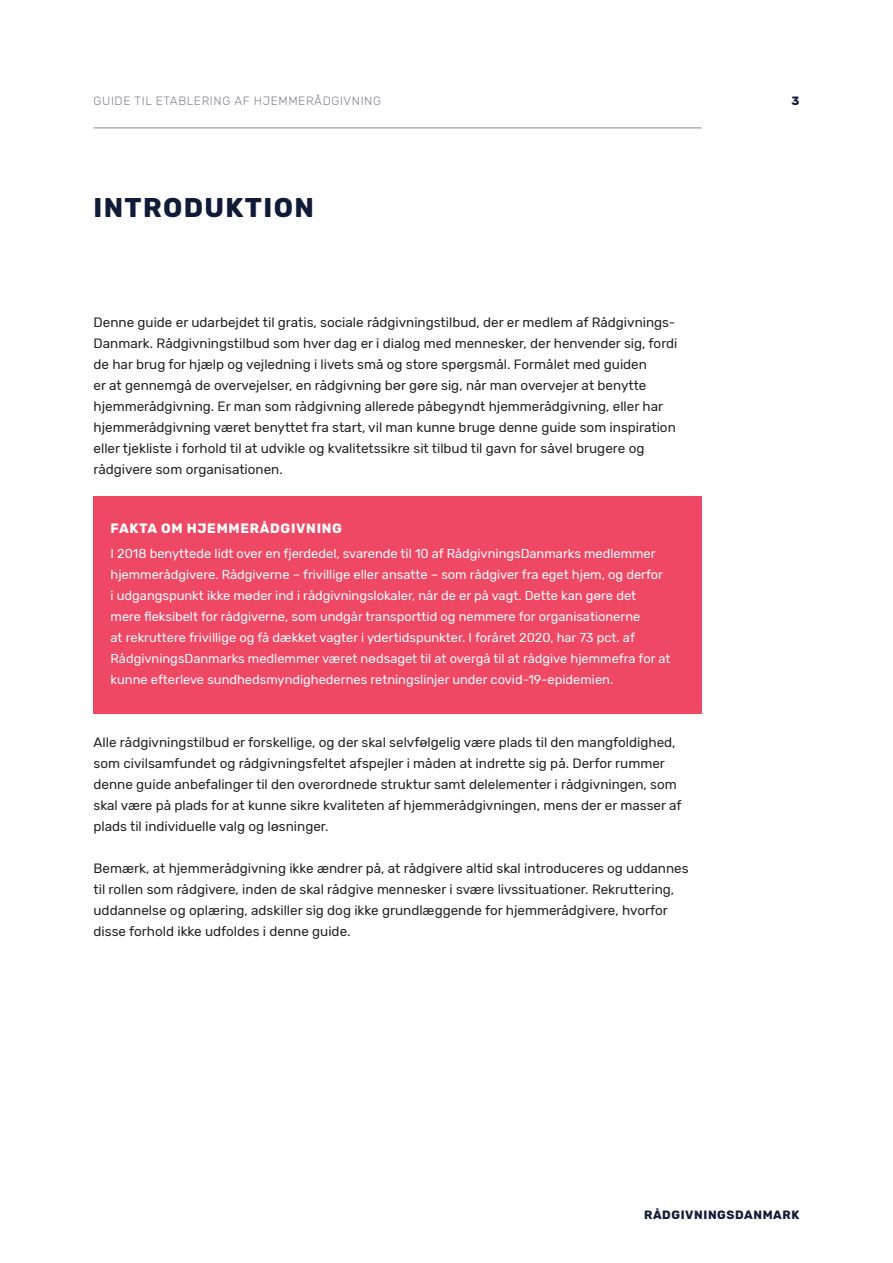
<style>
.page{position:relative;width:893px;height:1263px;background:#fff}
.page>*{position:absolute;margin:0;border:0;box-sizing:border-box;transform-origin:0 0}
.Niveau_1___Rubrikker{font:700 27px "Rubik";letter-spacing:.05em;color:#101b38}
.Brødtekst{font:13.5px/21px "Rubik";color:#231f20}
.Boks_Rubrik{font:700 13.5px "Rubik";letter-spacing:.05em;color:#fff}
.Boks_Brødtekst{font:12.9px/21px "Rubik";color:#fff}
.t1{font:300 12px "Rubik";letter-spacing:.05em;color:#838294}
.t2{font:700 12px "Rubik";letter-spacing:.05em;color:#101b38}
</style>
<div class="page">
<hr style="left:94px;top:128px;width:608px;height:1px;background:#838294">
<div style="left:94px;top:496px;width:608px;height:218px;background:#ef4865"></div>
<p class="t1" style="left:94px;top:94px;width:289px">GUIDE TIL ETABLERING AF HJEMMERÅDGIVNING</p>
<p class="Niveau_1___Rubrikker" style="left:94px;top:191px;width:222px">INTRODUKTION</p>
<p class="Brødtekst" style="left:94px;top:312px;width:585px">Denne guide er udarbejdet til gratis, sociale rådgivningstilbud, der er medlem af Rådgivnings-Danmark. Rådgivningstilbud som hver dag er i dialog med mennesker, der henvender sig, fordi de har brug for hjælp og vejledning i livets små og store spørgsmål. Formålet med guiden<br>er at gennemgå de overvejelser, en rådgivning bør gøre sig, når man overvejer at benytte hjemmerådgivning. Er man som rådgivning allerede påbegyndt hjemmerådgivning, eller har hjemmerådgivning været benyttet fra start, vil man kunne bruge denne guide som inspiration eller tjekliste i forhold til at udvikle og kvalitetssikre sit tilbud til gavn for såvel brugere og rådgivere som organisationen.</p>
<p class="Boks_Rubrik" style="left:111px;top:520px;width:233px">FAKTA OM HJEMMERÅDGIVNING</p>
<p class="Boks_Brødtekst" style="left:111px;top:543px;width:561px">I 2018 benyttede lidt over en fjerdedel, svarende til 10 af RådgivningsDanmarks medlemmer hjemmerådgivere. Rådgiverne – frivillige eller ansatte – som rådgiver fra eget hjem, og derfor<br>i udgangspunkt ikke møder ind i rådgivningslokaler, når de er på vagt. Dette kan gøre det<br>mere fleksibelt for rådgiverne, som undgår transporttid og nemmere for organisationerne<br>at rekruttere frivillige og få dækket vagter i ydertidspunkter. I foråret 2020, har 73 pct. af RådgivningsDanmarks medlemmer været nødsaget til at overgå til at rådgive hjemmefra for at kunne efterleve sundhedsmyndighedernes retningslinjer under covid-19-epidemien.</p>
<p class="Brødtekst" style="left:94px;top:732px;width:590px">Alle rådgivningstilbud er forskellige, og der skal selvfølgelig være plads til den mangfoldighed, som civilsamfundet og rådgivningsfeltet afspejler i måden at indrette sig på. Derfor rummer denne guide anbefalinger til den overordnede struktur samt delelementer i rådgivningen, som skal være på plads for at kunne sikre kvaliteten af hjemmerådgivningen, mens der er masser af plads til individuelle valg og løsninger.</p>
<p class="Brødtekst" style="left:94px;top:858px;width:596px">Bemærk, at hjemmerådgivning ikke ændrer på, at rådgivere altid skal introduceres og uddannes til rollen som rådgivere, inden de skal rådgive mennesker i svære livssituationer. Rekruttering, uddannelse og oplæring, adskiller sig dog ikke grundlæggende for hjemmerådgivere, hvorfor disse forhold ikke udfoldes i denne guide.</p>
<p class="t2" style="left:791px;top:94px;width:9px">3</p>
<p class="t2" style="left:644px;top:1208px;width:157px">RÅDGIVNINGSDANMARK</p>
</div>
